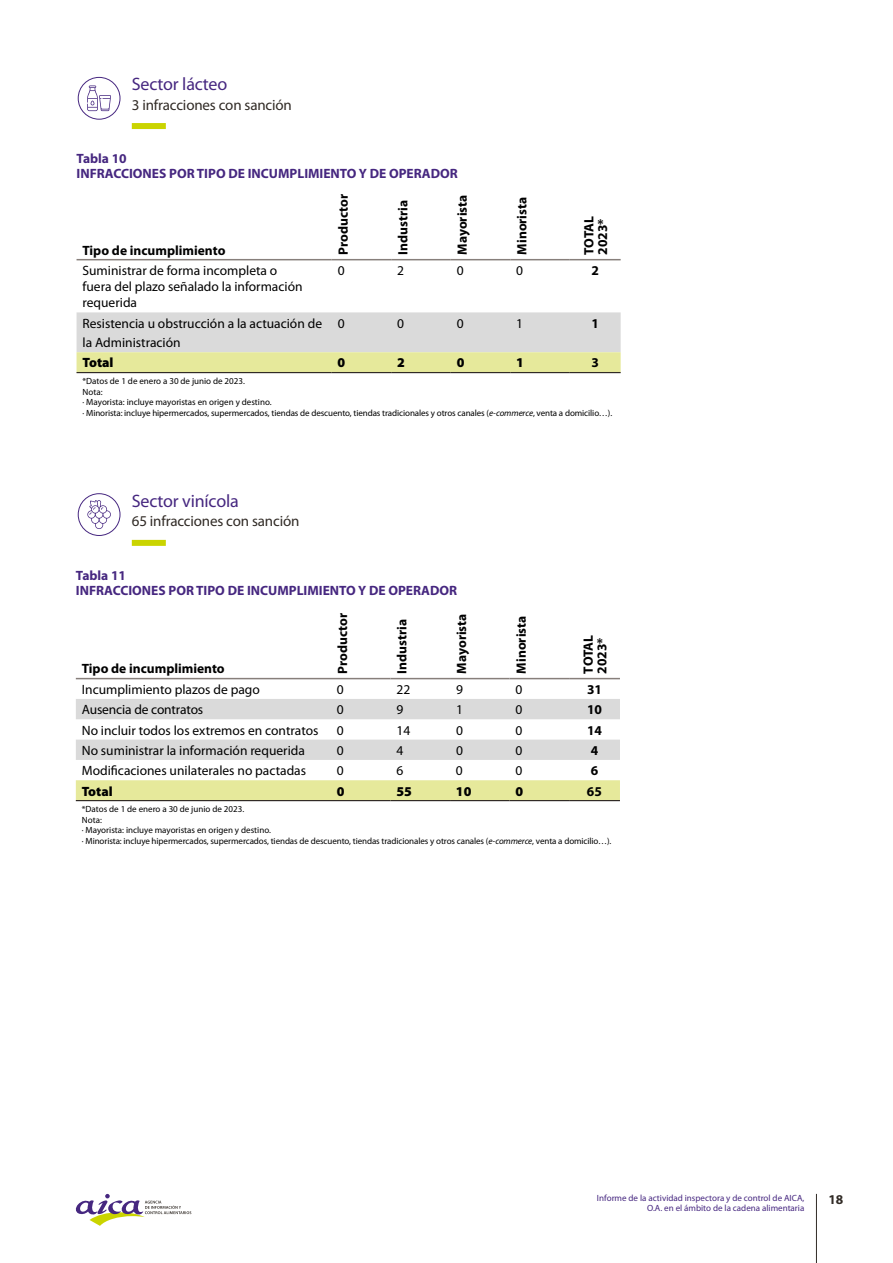
<style>
.page{position:relative;width:893px;height:1263px;background:#fff}
.page>*{position:absolute;margin:0;border:0;box-sizing:border-box;transform-origin:0 0}
.t1{font:18px "Myriad Pro";letter-spacing:-.01em;color:#462780}
.t2{font:15px "Myriad Pro";letter-spacing:-.01em;color:#312b26}
.t3{font:13.5px/16.2px "Myriad Pro";color:#000}
.t4{font:700 13.5px/13.5px "Myriad Pro";color:#000}
.t5{font:700 13.5px/15px "Myriad Pro";color:#462780}
.t6{font:900 13.5px "Myriad Pro";color:#000}
.t7{font:700 13.5px "Myriad Pro";color:#312b26}
.t8{font:9px/10.5px "Myriad Pro";letter-spacing:-.01em;color:#000}
.t9{font:9px/10.8px "Myriad Pro";color:#462780;text-align:right}
.s1{font-style:italic}
</style>
<div class="page">
<hr style="left:816px;top:1194px;width:1px;height:69px;background:#312b26">
<svg style="left:75px;top:1194px;width:116px;height:32px"></svg>
<div style="left:132px;top:123px;width:34px;height:6px;background:#cad400"></div>
<svg style="left:77px;top:312px;width:544px;height:60px;background:#dedfc5"></svg>
<hr style="left:77px;top:259px;width:255px;height:1px;background:#877f7b">
<hr style="left:332px;top:259px;width:59px;height:1px;background:#877f7b">
<hr style="left:391px;top:259px;width:60px;height:1px;background:#877f7b">
<hr style="left:451px;top:259px;width:59px;height:1px;background:#877f7b">
<hr style="left:510px;top:259px;width:60px;height:1px;background:#877f7b">
<hr style="left:570px;top:259px;width:51px;height:1px;background:#877f7b">
<hr style="left:77px;top:372px;width:255px;height:1px;background:#312b26">
<hr style="left:332px;top:372px;width:59px;height:1px;background:#312b26">
<hr style="left:391px;top:372px;width:60px;height:1px;background:#312b26">
<hr style="left:451px;top:372px;width:59px;height:1px;background:#312b26">
<hr style="left:510px;top:372px;width:60px;height:1px;background:#312b26">
<hr style="left:570px;top:372px;width:51px;height:1px;background:#312b26">
<div style="left:78px;top:77px;width:42px;height:43px;border:1px solid #462780;border-radius:50%"></div>
<svg style="left:87px;top:85px;width:24px;height:26px"></svg>
<div style="left:132px;top:540px;width:34px;height:6px;background:#cad400"></div>
<svg style="left:76px;top:699px;width:544px;height:61px"></svg>
<div style="left:76px;top:780px;width:544px;height:20px;background:#e6e99b"></div>
<hr style="left:76px;top:678px;width:255px;height:1px;background:#877f7b">
<hr style="left:331px;top:678px;width:59px;height:1px;background:#877f7b">
<hr style="left:390px;top:678px;width:60px;height:1px;background:#877f7b">
<hr style="left:450px;top:678px;width:60px;height:1px;background:#877f7b">
<hr style="left:510px;top:678px;width:59px;height:1px;background:#877f7b">
<hr style="left:569px;top:678px;width:51px;height:1px;background:#877f7b">
<hr style="left:76px;top:800px;width:255px;height:1px;background:#312b26">
<hr style="left:331px;top:800px;width:59px;height:1px;background:#312b26">
<hr style="left:390px;top:800px;width:60px;height:1px;background:#312b26">
<hr style="left:450px;top:800px;width:60px;height:1px;background:#312b26">
<hr style="left:510px;top:800px;width:59px;height:1px;background:#312b26">
<hr style="left:569px;top:800px;width:51px;height:1px;background:#312b26">
<div style="left:78px;top:493px;width:42px;height:43px;border:1px solid #462780;border-radius:50%"></div>
<svg style="left:87px;top:500px;width:24px;height:29px"></svg>
<h1 class="t1" style="left:132px;top:73px;width:97px">Sector lácteo</h1>
<h2 class="t2" style="left:132px;top:95px;width:162px">3 infracciones con sanción</h2>
<h3 class="t5" style="left:77px;top:151px;width:383px">Tabla 10<br>INFRACCIONES POR TIPO DE INCUMPLIMIENTO Y DE OPERADOR</h3>
<h3 class="t4" style="left:83px;top:243px;width:144px">Tipo de incumplimiento</h3>
<h3 class="t4" style="left:336px;top:255px;width:62px;rotate:-90deg">Productor</h3>
<h3 class="t4" style="left:396px;top:255px;width:56px;rotate:-90deg">Industria</h3>
<h3 class="t4" style="left:455px;top:255px;width:61px;rotate:-90deg">Mayorista</h3>
<h3 class="t4" style="left:515px;top:255px;width:59px;rotate:-90deg">Minorista</h3>
<h3 class="t4" style="left:582px;top:255px;width:40px;rotate:-90deg">TOTAL<br>2023*</h3>
<h3 class="t3" style="left:83px;top:262px;width:222px">Suministrar de forma incompleta o fuera del plazo señalado la información requerida</h3>
<h3 class="t3" style="left:338px;top:262px;width:8px">0</h3>
<h3 class="t3" style="left:397px;top:262px;width:8px">2</h3>
<h3 class="t3" style="left:457px;top:262px;width:8px">0</h3>
<h3 class="t3" style="left:516px;top:262px;width:8px">0</h3>
<h3 class="t4" style="left:591px;top:263px;width:9px">2</h3>
<h3 class="t3" style="left:83px;top:313px;width:241px;line-height:19.5px">Resistencia u obstrucción a la actuación de la Administración</h3>
<h3 class="t3" style="left:338px;top:315px;width:8px">0</h3>
<h3 class="t3" style="left:397px;top:315px;width:8px">0</h3>
<h3 class="t3" style="left:457px;top:315px;width:8px">0</h3>
<h3 class="t3" style="left:516px;top:315px;width:8px">1</h3>
<h3 class="t4" style="left:591px;top:316px;width:9px">1</h3>
<h3 class="t6" style="left:83px;top:354px;width:33px">Total</h3>
<h3 class="t6" style="left:338px;top:354px;width:9px">0</h3>
<h3 class="t6" style="left:397px;top:354px;width:9px">2</h3>
<h3 class="t6" style="left:457px;top:354px;width:9px">0</h3>
<h3 class="t6" style="left:516px;top:354px;width:9px">1</h3>
<h3 class="t4" style="left:591px;top:356px;width:9px">3</h3>
<p class="t8" style="left:83px;top:376px;width:531px">*Datos de 1 de enero a 30 de junio de 2023.<br>Nota:<br>· Mayorista: incluye mayoristas en origen y destino.<br>· Minorista: incluye hipermercados, supermercados, tiendas de descuento, tiendas tradicionales y otros canales (<span class="s1">e-commerce</span>, venta a domicilio…).</p>
<h1 class="t1" style="left:132px;top:490px;width:109px">Sector vinícola</h1>
<h2 class="t2" style="left:132px;top:512px;width:169px">65 infracciones con sanción</h2>
<h3 class="t5" style="left:76px;top:567px;width:383px">Tabla 11<br>INFRACCIONES POR TIPO DE INCUMPLIMIENTO Y DE OPERADOR</h3>
<h3 class="t4" style="left:82px;top:662px;width:144px">Tipo de incumplimiento</h3>
<h3 class="t4" style="left:335px;top:673px;width:62px;rotate:-90deg">Productor</h3>
<h3 class="t4" style="left:395px;top:673px;width:56px;rotate:-90deg">Industria</h3>
<h3 class="t4" style="left:454px;top:673px;width:61px;rotate:-90deg">Mayorista</h3>
<h3 class="t4" style="left:514px;top:673px;width:59px;rotate:-90deg">Minorista</h3>
<h3 class="t4" style="left:581px;top:673px;width:40px;rotate:-90deg">TOTAL<br>2023*</h3>
<h3 class="t3" style="left:82px;top:681px;width:179px">Incumplimiento plazos de pago</h3>
<h3 class="t3" style="left:337px;top:681px;width:8px">0</h3>
<h3 class="t3" style="left:396px;top:681px;width:15px">22</h3>
<h3 class="t3" style="left:456px;top:681px;width:8px">9</h3>
<h3 class="t3" style="left:516px;top:681px;width:8px">0</h3>
<h3 class="t4" style="left:587px;top:682px;width:16px">31</h3>
<h3 class="t3" style="left:82px;top:701px;width:123px">Ausencia de contratos</h3>
<h3 class="t3" style="left:337px;top:701px;width:8px">0</h3>
<h3 class="t3" style="left:396px;top:701px;width:8px">9</h3>
<h3 class="t3" style="left:456px;top:701px;width:8px">1</h3>
<h3 class="t3" style="left:516px;top:701px;width:8px">0</h3>
<h3 class="t4" style="left:587px;top:702px;width:16px">10</h3>
<h3 class="t3" style="left:82px;top:722px;width:238px">No incluir todos los extremos en contratos</h3>
<h3 class="t3" style="left:337px;top:722px;width:8px">0</h3>
<h3 class="t3" style="left:396px;top:722px;width:15px">14</h3>
<h3 class="t3" style="left:456px;top:722px;width:8px">0</h3>
<h3 class="t3" style="left:515px;top:722px;width:8px">0</h3>
<h3 class="t4" style="left:587px;top:723px;width:16px">14</h3>
<h3 class="t3" style="left:82px;top:742px;width:225px">No suministrar la información requerida</h3>
<h3 class="t3" style="left:337px;top:742px;width:8px">0</h3>
<h3 class="t3" style="left:396px;top:742px;width:8px">4</h3>
<h3 class="t3" style="left:456px;top:742px;width:8px">0</h3>
<h3 class="t3" style="left:515px;top:742px;width:8px">0</h3>
<h3 class="t4" style="left:591px;top:743px;width:9px">4</h3>
<h3 class="t3" style="left:82px;top:762px;width:226px">Modificaciones unilaterales no pactadas</h3>
<h3 class="t3" style="left:337px;top:762px;width:8px">0</h3>
<h3 class="t3" style="left:396px;top:762px;width:8px">6</h3>
<h3 class="t3" style="left:456px;top:762px;width:8px">0</h3>
<h3 class="t3" style="left:515px;top:762px;width:8px">0</h3>
<h3 class="t4" style="left:591px;top:763px;width:9px">6</h3>
<h3 class="t6" style="left:82px;top:782px;width:33px">Total</h3>
<h3 class="t6" style="left:337px;top:782px;width:9px">0</h3>
<h3 class="t6" style="left:396px;top:782px;width:17px">55</h3>
<h3 class="t6" style="left:456px;top:782px;width:17px">10</h3>
<h3 class="t6" style="left:515px;top:782px;width:9px">0</h3>
<h3 class="t4" style="left:587px;top:784px;width:16px">65</h3>
<p class="t8" style="left:82px;top:804px;width:531px">*Datos de 1 de enero a 30 de junio de 2023.<br>Nota:<br>· Mayorista: incluye mayoristas en origen y destino.<br>· Minorista: incluye hipermercados, supermercados, tiendas de descuento, tiendas tradicionales y otros canales (<span class="s1">e-commerce</span>, venta a domicilio…).</p>
<p class="t9" style="left:597px;top:1192px;width:209px">Informe de la actividad inspectora y de control de AICA,<br>O.A. en el ámbito de la cadena alimentaria</p>
<h3 class="t7" style="left:828px;top:1191px;width:16px">18</h3>
</div>
